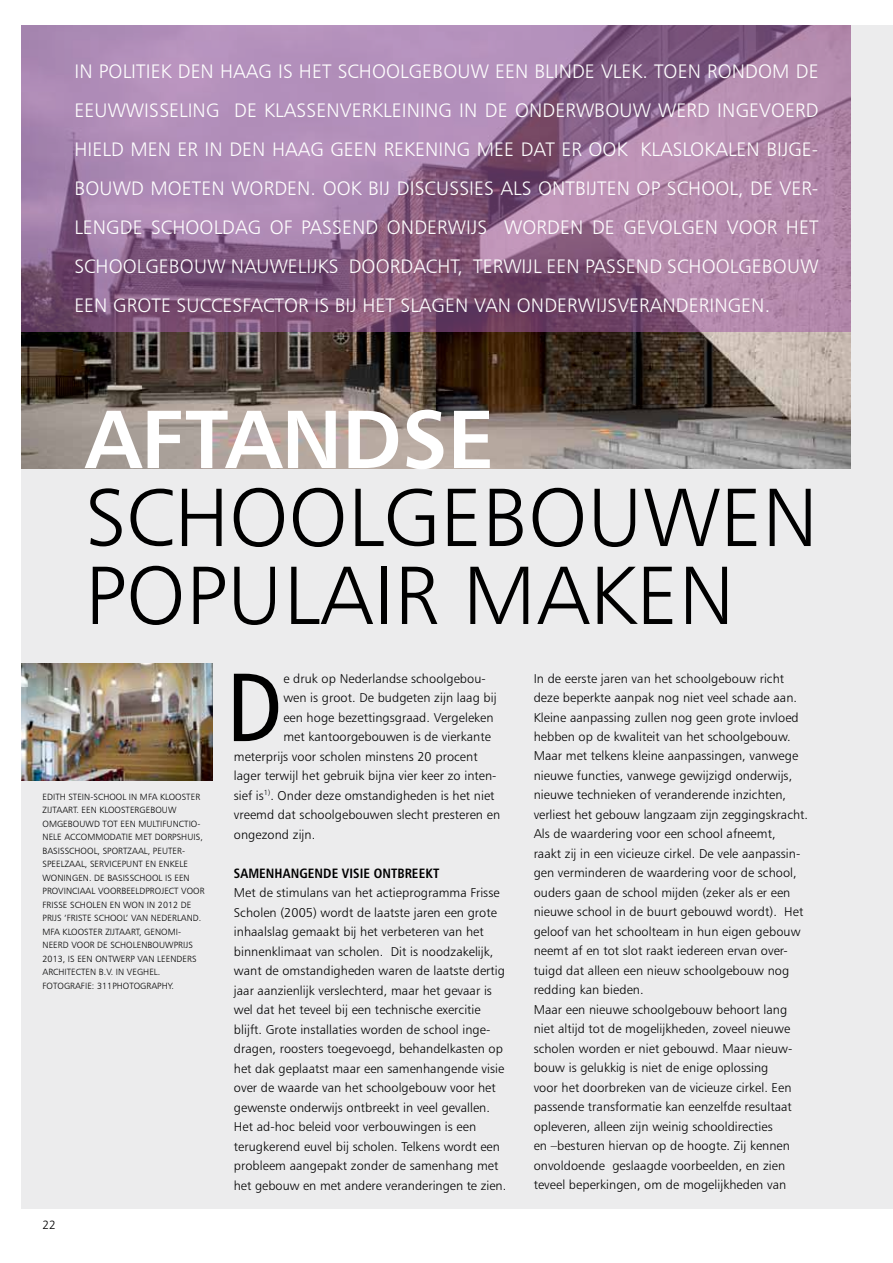
<style>
.page{position:relative;width:893px;height:1263px;background:#fff}
.page>*{position:absolute;margin:0;border:0;box-sizing:border-box;transform-origin:0 0}
.t1{font:97.05px "Humanist 777 BT Roman Condensed B";color:#000}
.t2{font:82.5px/78px "Humanist 777 BT Light B";letter-spacing:.005em;color:#000}
.t3{font:82.5px "Humanist 777 BT Bold B";color:#fff}
.t4{font:19.5px "Humanist 777 BT Light B";letter-spacing:.005em;color:#fff}
.t5{font:13.5px "Humanist 777 BT Bold Condensed B";letter-spacing:.005em;color:#000}
.t6{font:12.75px/19.5px "Humanist 777 BT Light B";letter-spacing:.005em;color:#000}
.t7{font:12px "Humanist 777 BT Light B";color:#000}
.t8{font:9px/13.5px "Humanist 777 BT Light B";letter-spacing:.005em;color:#000}
</style>
<div class="page">
<div style="left:21px;top:26px;width:872px;height:1183px;background:#ececed"></div>
<img style="left:21px;top:331px;width:829px;height:137px">
<img style="left:21px;top:663px;width:192px;height:117px">
<svg style="left:21px;top:26px;width:829px;height:305px;background:#9e779d"></svg>
<h3 class="t4" style="left:74px;top:59px;width:66px">In politiek</h3>
<h3 class="t4" style="left:178px;top:59px;width:69px">Den Haag</h3>
<h3 class="t4" style="left:278px;top:59px;width:33px">is het</h3>
<h3 class="t4" style="left:338px;top:59px;width:36px">schoo</h3>
<h3 class="t4" style="left:400px;top:59px;width:106px">lge bouw een</h3>
<h3 class="t4" style="left:534px;top:59px;width:30px">blinde</h3>
<h3 class="t4" style="left:601px;top:59px;width:76px">vlek. Toen</h3>
<h3 class="t4" style="left:707px;top:59px;width:26px">rondom</h3>
<h3 class="t4" style="left:796px;top:59px;width:11px">de</h3>
<h3 class="t4" style="left:74px;top:98px;width:79px">ee uwwisse</h3>
<h3 class="t4" style="left:179px;top:98px;width:20px">ling</h3>
<h3 class="t4" style="left:234px;top:98px;width:62px">de klassenve</h3>
<h3 class="t4" style="left:362px;top:98px;width:41px">rkleining</h3>
<h3 class="t4" style="left:459px;top:98px;width:69px">indeonde</h3>
<h3 class="t4" style="left:565px;top:98px;width:164px">rWbouw werd ingevoe</h3>
<h3 class="t4" style="left:795px;top:98px;width:22px">rd</h3>
<h3 class="t4" style="left:74px;top:137px;width:70px">hieldmen</h3>
<h3 class="t4" style="left:178px;top:137px;width:121px">er in Den Haag</h3>
<h3 class="t4" style="left:330px;top:137px;width:12px">geen</h3>
<h3 class="t4" style="left:384px;top:137px;width:23px">rekening</h3>
<h3 class="t4" style="left:477px;top:137px;width:13px">mee</h3>
<h3 class="t4" style="left:521px;top:137px;width:12px">dat</h3>
<h3 class="t4" style="left:561px;top:137px;width:41px">er ook</h3>
<h3 class="t4" style="left:640px;top:137px;width:63px">klas loka</h3>
<h3 class="t4" style="left:728px;top:137px;width:92px">len bijge-</h3>
<h3 class="t4" style="left:74px;top:176px;width:89px">bouwd moeten</h3>
<h3 class="t4" style="left:231px;top:176px;width:55px">wo rden</h3>
<h3 class="t4" style="left:311px;top:176px;width:149px">. Ook bij discussies</h3>
<h3 class="t4" style="left:501px;top:176px;width:51px">als ont</h3>
<h3 class="t4" style="left:575px;top:176px;width:34px">bijten</h3>
<h3 class="t4" style="left:637px;top:176px;width:66px">op schoo</h3>
<h3 class="t4" style="left:729px;top:176px;width:91px">l, de ve r-</h3>
<h3 class="t4" style="left:74px;top:215px;width:21px">lengde</h3>
<h3 class="t4" style="left:151px;top:215px;width:36px">schoo</h3>
<h3 class="t4" style="left:214px;top:215px;width:22px">ldag</h3>
<h3 class="t4" style="left:270px;top:215px;width:52px">of passend</h3>
<h3 class="t4" style="left:387px;top:215px;width:13px">onde</h3>
<h3 class="t4" style="left:437px;top:215px;width:122px">rwijs wo rden</h3>
<h3 class="t4" style="left:592px;top:215px;width:45px">de gevo</h3>
<h3 class="t4" style="left:673px;top:215px;width:21px">lgen</h3>
<h3 class="t4" style="left:727px;top:215px;width:14px">voo</h3>
<h3 class="t4" style="left:767px;top:215px;width:31px">r het</h3>
<h3 class="t4" style="left:74px;top:254px;width:36px">schoo</h3>
<h3 class="t4" style="left:137px;top:254px;width:226px">lge bouw nauwelijks doo</h3>
<h3 class="t4" style="left:390px;top:254px;width:168px">rdacht, te rwijl een</h3>
<h3 class="t4" style="left:585px;top:254px;width:21px">passend</h3>
<h3 class="t4" style="left:667px;top:254px;width:36px">schoo</h3>
<h3 class="t4" style="left:730px;top:254px;width:90px">lge bouw</h3>
<h3 class="t4" style="left:74px;top:293px;width:11px">een</h3>
<h3 class="t4" style="left:113px;top:293px;width:36px">grote</h3>
<h3 class="t4" style="left:177px;top:293px;width:57px">succesfa</h3>
<h3 class="t4" style="left:263px;top:293px;width:111px">ctor is bij het</h3>
<h3 class="t4" style="left:401px;top:293px;width:32px">slagen</h3>
<h3 class="t4" style="left:474px;top:293px;width:13px">van</h3>
<h3 class="t4" style="left:517px;top:293px;width:13px">onde</h3>
<h3 class="t4" style="left:567px;top:293px;width:96px">rwijsve rande</h3>
<h3 class="t4" style="left:699px;top:293px;width:22px">ringen</h3>
<h3 class="t4" style="left:765px;top:293px;width:7px">.</h3>
<h2 class="t3" style="left:85px;top:387px;width:411px">AFTANDSE</h2>
<h2 class="t2" style="left:85px;top:477px;width:144px">schoo</h2>
<h2 class="t2" style="left:85px;top:477px;width:678px;text-indent:263px">lge bouwen populai r maken</h2>
<p class="t8" style="left:43px;top:789px;width:10px">Edith</p>
<p class="t8" style="left:68px;top:789px;width:10px">Stein</p>
<p class="t8" style="left:90px;top:789px;width:20px">-schoo</p>
<p class="t8" style="left:122px;top:789px;width:53px">l in MFA Klooste</p>
<p class="t8" style="left:195px;top:789px;width:6px">r</p>
<p class="t8" style="left:43px;top:803px;width:72px">Zijtaart. Een klooste</p>
<p class="t8" style="left:135px;top:803px;width:43px">rge bouw</p>
<p class="t8" style="left:43px;top:816px;width:8px">omge</p>
<p class="t8" style="left:68px;top:816px;width:41px">bouwd tot</p>
<p class="t8" style="left:120px;top:816px;width:6px">een</p>
<p class="t8" style="left:138px;top:816px;width:64px">multifunctio-</p>
<p class="t8" style="left:43px;top:830px;width:45px">ne le accommodatie</p>
<p class="t8" style="left:135px;top:830px;width:7px">met</p>
<p class="t8" style="left:155px;top:830px;width:49px">dorpsh uis,</p>
<p class="t8" style="left:43px;top:843px;width:11px">basiss</p>
<p class="t8" style="left:69px;top:843px;width:13px">choo</p>
<p class="t8" style="left:94px;top:843px;width:36px">l, spo rtzaa</p>
<p class="t8" style="left:43px;top:843px;width:144px;text-indent:101px">l, pe ute r&shy;speelzaal, servicepunt en enke</p>
<p class="t8" style="left:179px;top:857px;width:9px">le</p>
<p class="t8" style="left:43px;top:870px;width:15px">woningen</p>
<p class="t8" style="left:89px;top:870px;width:29px">. de basiss</p>
<p class="t8" style="left:134px;top:870px;width:13px">choo</p>
<p class="t8" style="left:159px;top:870px;width:22px">l is een</p>
<p class="t8" style="left:43px;top:884px;width:16px">provin</p>
<p class="t8" style="left:72px;top:884px;width:33px">ciaal voo</p>
<p class="t8" style="left:117px;top:884px;width:72px">rbee ldproject voo</p>
<p class="t8" style="left:200px;top:884px;width:6px">r</p>
<p class="t8" style="left:43px;top:897px;width:14px">Frisse</p>
<p class="t8" style="left:43px;top:897px;width:144px;text-indent:28px">Scholen en won in 2012 de prijs ‘friste</p>
<p class="t8" style="left:94px;top:911px;width:17px">schoo</p>
<p class="t8" style="left:123px;top:911px;width:15px">l’ van</p>
<p class="t8" style="left:151px;top:911px;width:37px">Nederland</p>
<p class="t8" style="left:199px;top:911px;width:4px">.</p>
<p class="t8" style="left:43px;top:924px;width:35px">MFA Klooste</p>
<p class="t8" style="left:98px;top:924px;width:53px">r Zijtaart, genomi</p>
<p class="t8" style="left:178px;top:924px;width:5px">-</p>
<p class="t8" style="left:43px;top:938px;width:36px">neerdvoo</p>
<p class="t8" style="left:90px;top:938px;width:103px">r de Scho len bouwprijs</p>
<p class="t8" style="left:43px;top:951px;width:41px">2013, is een</p>
<p class="t8" style="left:95px;top:951px;width:7px">ont</p>
<p class="t8" style="left:112px;top:951px;width:32px">we rp van</p>
<p class="t8" style="left:157px;top:951px;width:6px">Leende</p>
<p class="t8" style="left:187px;top:951px;width:10px">rs</p>
<p class="t8" style="left:43px;top:965px;width:21px">Archite</p>
<p class="t8" style="left:76px;top:965px;width:12px">cten</p>
<p class="t8" style="left:99px;top:965px;width:40px">B.V. in Veghe</p>
<p class="t8" style="left:154px;top:965px;width:8px">l.</p>
<p class="t8" style="left:43px;top:978px;width:11px">Fotog</p>
<p class="t8" style="left:70px;top:978px;width:10px">rafie</p>
<p class="t8" style="left:92px;top:978px;width:32px">: 311photog</p>
<p class="t8" style="left:147px;top:978px;width:29px">raphy.</p>
<p class="t7" style="left:43px;top:1217px;width:15px">22</p>
<h1 class="t1" style="left:226px;top:647px;width:58px">D</h1>
<p class="t6" style="left:283px;top:668px;width:204px">e druk op Nederlandse schoolgebou-</p>
<p class="t6" style="left:283px;top:688px;width:215px">wen is groot. De budgeten zijn laag bij</p>
<p class="t6" style="left:283px;top:707px;width:212px">een hoge bezettingsgraad. Vergeleken</p>
<p class="t6" style="left:283px;top:727px;width:209px">met kantoorgebouwen is de vierkante</p>
<p class="t6" style="left:234px;top:746px;width:245px">meterprijs voor scholen minstens 20 procent</p>
<p class="t6" style="left:234px;top:766px;width:264px">lager terwijl het gebruik bijna vier keer zo inten-</p>
<p class="t6" style="left:234px;top:785px;width:262px">sief is<sup>1)</sup>. Onder deze omstandigheden is het niet</p>
<p class="t6" style="left:234px;top:805px;width:268px">vreemd dat schoolgebouwen slecht presteren en</p>
<p class="t6" style="left:234px;top:824px;width:83px">ongezond zijn.</p>
<p class="t5" style="left:234px;top:864px;width:207px">SAMENHANGENDE VISIE ONTBREEKT</p>
<p class="t6" style="left:234px;top:883px;width:274px">Met de stimulans van het actieprogramma Frisse Scholen (2005) wordt de laatste jaren een grote inhaalslag gemaakt bij het verbeteren van het binnenklimaat van scholen. Dit is noodzakelijk, want de omstandigheden waren de laatste dertig jaar aanzienlijk verslechterd, maar het gevaar is wel dat het teveel bij een technische exercitie blijft. Grote installaties worden de school inge&shy;dragen, roosters toegevoegd, behandelkasten op het dak geplaatst maar een samenhangende visie over de waarde van het schoolgebouw voor het gewenste onderwijs ontbreekt in veel gevallen.<br>Het ad-hoc beleid voor verbouwingen is een terugkerend euvel bij scholen. Telkens wordt een probleem aangepakt zonder de samenhang met het gebouw en met andere veranderingen te zien.</p>
<p class="t6" style="left:534px;top:668px;width:276px">In de eerste jaren van het schoolgebouw richt deze beperkte aanpak nog niet veel schade aan.<br>Kleine aanpassing zullen nog geen grote invloed hebben op de kwaliteit van het schoolgebouw.<br>Maar met telkens kleine aanpassingen, vanwege nieuwe functies, vanwege gewijzigd onderwijs, nieuwe technieken of veranderende inzichten, verliest het gebouw langzaam zijn zeggingskracht.<br>Als de waardering voor een school afneemt,<br>raakt zij in een vicieuze cirkel. De vele aanpassin&shy;gen verminderen de waardering voor de school, ouders gaan de school mijden (zeker als er een nieuwe school in de buurt gebouwd wordt). Het geloof van het schoolteam in hun eigen gebouw neemt af en tot slot raakt iedereen ervan over&shy;tuigd dat alleen een nieuw schoolgebouw nog redding kan bieden.<br>Maar een nieuwe schoolgebouw behoort lang niet altijd tot de mogelijkheden, zoveel nieuwe scholen worden er niet gebouwd. Maar nieuw&shy;bouw is gelukkig is niet de enige oplossing<br>voor het doorbreken van de vicieuze cirkel. Een passende transformatie kan eenzelfde resultaat opleveren, alleen zijn weinig schooldirecties<br>en –besturen hiervan op de hoogte. Zij kennen onvoldoende geslaagde voorbeelden, en zien teveel beperkingen, om de mogelijkheden van</p>
</div>
